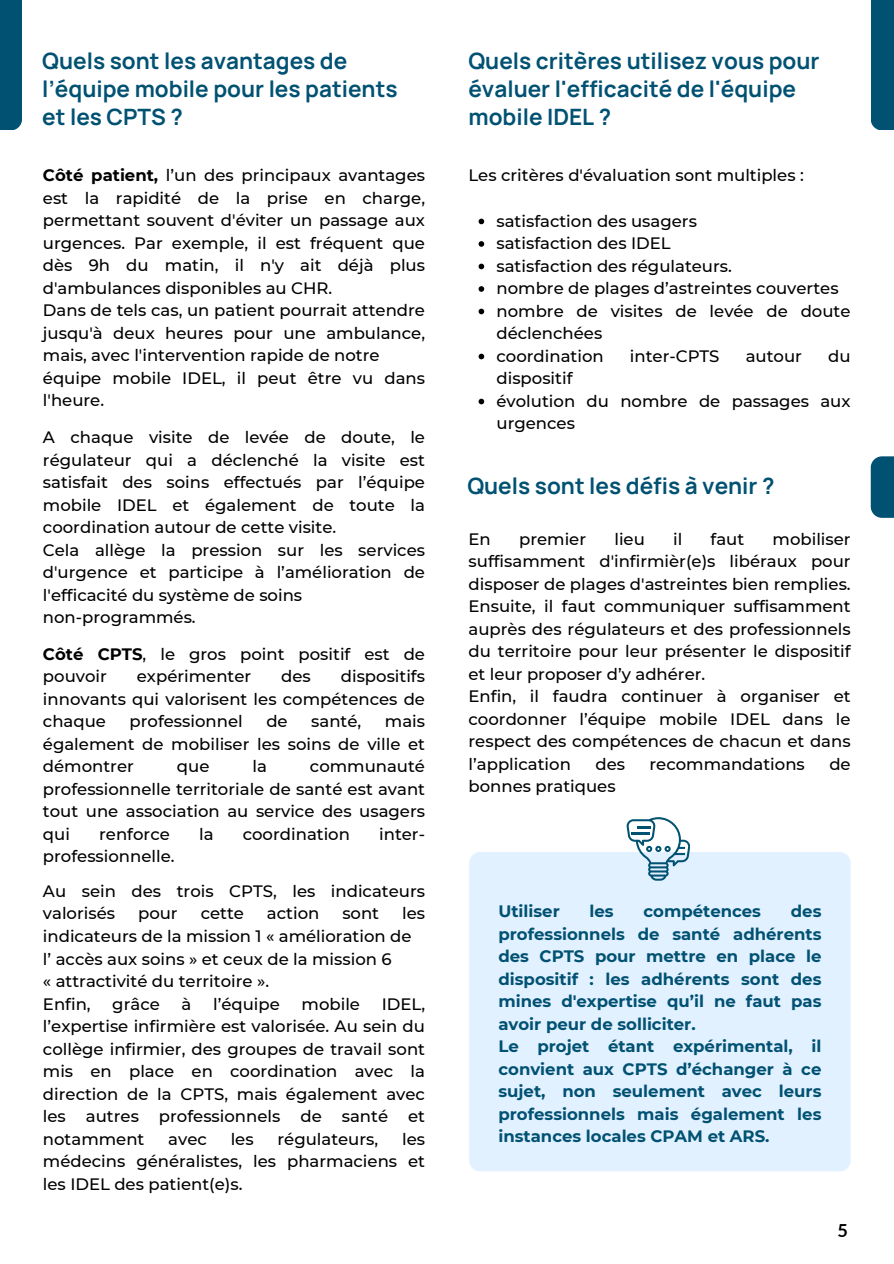
<style>
.page{position:relative;width:894px;height:1264px;background:#fff}
.page>*{position:absolute;margin:0;border:0;box-sizing:border-box;transform-origin:0 0}
.t1{font:700 22.5px/28.2px "Manrope";color:#005172}
.t2{font:700 18px "Lato";color:#000}
.t3{font:500 16.5px/22.5px "Montserrat";color:#000}
.t4{font:700 16.5px/22.5px "Montserrat";color:#005172}
.s1{font-weight:700}
</style>
<div class="page">
<div style="left:0;top:0;width:22px;height:130px;background:#005172"></div>
<div style="left:469px;top:852px;width:381px;height:319px;background:#e2f1ff;border-radius:11px"></div>
<svg style="left:478px;top:219px;width:6px;height:5px"></svg>
<svg style="left:478px;top:241px;width:6px;height:6px"></svg>
<svg style="left:478px;top:264px;width:6px;height:5px"></svg>
<svg style="left:478px;top:286px;width:6px;height:6px"></svg>
<svg style="left:478px;top:309px;width:6px;height:5px"></svg>
<svg style="left:478px;top:354px;width:6px;height:5px"></svg>
<svg style="left:478px;top:399px;width:6px;height:5px"></svg>
<svg style="left:626px;top:817px;width:63px;height:63px"></svg>
<div style="left:870px;top:0;width:23px;height:130px;background:#005172"></div>
<div style="left:870px;top:456px;width:23px;height:62px;background:#005172"></div>
<h1 class="t1" style="left:42px;top:46px;width:357px">Quels sont les avantages de l’équipe mobile pour les patients et les CPTS ?</h1>
<h2 class="t3" style="left:43px;top:164px;width:383px"><span class="s1">Côté patient,</span> l’un des principaux avantages est la rapidité de la prise en charge, permettant souvent d'éviter un passage aux urgences. Par exemple, il est fréquent que dès 9h du matin, il n'y ait déjà plus d'ambulances disponibles au CHR.<br>Dans de tels cas, un patient pourrait attendre jusqu'à deux heures pour une ambulance, mais, avec l'intervention rapide de notre équipe mobile IDEL, il peut être vu dans l'heure.</h2>
<h2 class="t3" style="left:43px;top:426px;width:383px">A chaque visite de levée de doute, le régulateur qui a déclenché la visite est satisfait des soins effectués par l’équipe mobile IDEL et également de toute la coordination autour de cette visite.<br>Cela allège la pression sur les services d'urgence et participe à l’amélioration de l'efficacité du système de soins non-programmés.</h2>
<h2 class="t3" style="left:43px;top:642px;width:383px"><span class="s1">Côté CPTS</span>, le gros point positif est de pouvoir</h2>
<h2 class="t3" style="left:43px;top:665px;width:383px;text-align:justify;text-indent:298px">dispositifs innovants qui valorisent les compétences de chaque</h2>
<h2 class="t3" style="left:137px;top:665px;width:116px">expérimenter</h2>
<h2 class="t3" style="left:281px;top:665px;width:31px">des</h2>
<h2 class="t3" style="left:43px;top:710px;width:383px;text-align:justify;text-indent:342px">mais également de mobiliser les soins de ville et démontrer</h2>
<h2 class="t3" style="left:129px;top:710px;width:115px">professionnel</h2>
<h2 class="t3" style="left:266px;top:710px;width:23px">de</h2>
<h2 class="t3" style="left:311px;top:710px;width:52px">santé,</h2>
<h2 class="t3" style="left:177px;top:755px;width:34px">que</h2>
<h2 class="t3" style="left:252px;top:755px;width:16px">la</h2>
<h2 class="t3" style="left:43px;top:755px;width:383px;text-align:justify;text-indent:267px">communauté professionnelle territoriale de santé est avant tout une association au service des usagers qui</h2>
<h2 class="t3" style="left:99px;top:822px;width:72px">renforce</h2>
<h2 class="t3" style="left:199px;top:822px;width:16px">la</h2>
<h2 class="t3" style="left:243px;top:822px;width:109px">coordination</h2>
<h2 class="t3" style="left:379px;top:822px;width:47px">inter-</h2>
<h2 class="t3" style="left:43px;top:845px;width:133px">professionnelle.</h2>
<h2 class="t3" style="left:43px;top:879px;width:383px">Au sein des trois CPTS, les indicateurs valorisés</h2>
<h2 class="t3" style="left:138px;top:902px;width:41px">pour</h2>
<h2 class="t3" style="left:201px;top:902px;width:45px">cette</h2>
<h2 class="t3" style="left:267px;top:902px;width:54px">action</h2>
<h2 class="t3" style="left:342px;top:902px;width:38px">sont</h2>
<h2 class="t3" style="left:43px;top:902px;width:383px;text-indent:359px">les indicateurs de la mission 1 « amélioration de<br>l’ accès aux soins » et ceux de la mission 6<br>« attractivité du territoire ».<br>Enfin,</h2>
<h2 class="t3" style="left:112px;top:992px;width:49px">grâce</h2>
<h2 class="t3" style="left:181px;top:992px;width:11px">à</h2>
<h2 class="t3" style="left:213px;top:992px;width:68px">l’équipe</h2>
<h2 class="t3" style="left:301px;top:992px;width:60px">mobile</h2>
<h2 class="t3" style="left:43px;top:992px;width:383px;text-align:justify;text-indent:339px">IDEL, l’expertise infirmière est valorisée. Au sein du collège infirmier, des groupes de travail sont mis en place en coordination avec la direction de la CPTS, mais également avec les autres professionnels de santé et notamment</h2>
<h2 class="t3" style="left:43px;top:1127px;width:383px;text-align:justify;text-indent:359px">les médecins généralistes, les pharmaciens et les IDEL des patient(e)s.</h2>
<h2 class="t3" style="left:168px;top:1127px;width:40px">avec</h2>
<h2 class="t3" style="left:231px;top:1127px;width:24px">les</h2>
<h2 class="t3" style="left:277px;top:1127px;width:102px">régulateurs,</h2>
<h2 class="t1" style="left:468px;top:46px;width:352px">Quels critères utilisez vous pour évaluer l'efficacité de l'équipe mobile IDEL ?</h2>
<p class="t3" style="left:468px;top:164px;width:337px">Les critères d'évaluation sont multiples :</p>
<p class="t3" style="left:496px;top:209px;width:202px">satisfaction des usagers</p>
<p class="t3" style="left:496px;top:232px;width:176px">satisfaction des IDEL</p>
<p class="t3" style="left:496px;top:254px;width:237px">satisfaction des régulateurs.</p>
<p class="t3" style="left:496px;top:277px;width:343px">nombre de plages d’astreintes couvertes</p>
<p class="t3" style="left:496px;top:299px;width:355px">nombre de visites de levée de doute déclenchées</p>
<p class="t3" style="left:496px;top:344px;width:109px">coordination</p>
<p class="t3" style="left:629px;top:344px;width:91px">inter-CPTS</p>
<p class="t3" style="left:745px;top:344px;width:58px">autour</p>
<p class="t3" style="left:827px;top:344px;width:24px">du</p>
<p class="t3" style="left:496px;top:367px;width:77px">dispositif</p>
<h1 class="t3" style="left:496px;top:389px;width:355px">évolution du nombre de passages aux urgences</h1>
<h2 class="t1" style="left:467px;top:472px;width:308px">Quels sont les défis à venir ?</h2>
<p class="t3" style="left:468px;top:527px;width:24px">En</p>
<p class="t3" style="left:519px;top:527px;width:68px">premier</p>
<p class="t3" style="left:614px;top:527px;width:32px">lieu</p>
<p class="t3" style="left:673px;top:527px;width:11px">il</p>
<p class="t3" style="left:710px;top:527px;width:35px">faut</p>
<p class="t3" style="left:468px;top:527px;width:383px;text-indent:304px">mobiliser suffisamment d'infirmièr(e)s libéraux pour disposer de plages d'astreintes bien remplies.<br>Ensuite, il faut communiquer suffisamment auprès des régulateurs et des professionnels du territoire pour leur présenter le dispositif et leur proposer d’y adhérer.<br>Enfin, il faudra continuer à organiser et coordonner l’équipe mobile IDEL dans le respect des compétences de chacun et dans l’application</p>
<p class="t3" style="left:595px;top:752px;width:31px">des</p>
<p class="t3" style="left:649px;top:752px;width:157px">recommandations</p>
<p class="t3" style="left:829px;top:752px;width:23px">de</p>
<p class="t3" style="left:468px;top:775px;width:149px">bonnes pratiques</p>
<h2 class="t4" style="left:498px;top:899px;width:63px">Utiliser</h2>
<h2 class="t4" style="left:589px;top:899px;width:26px">les</h2>
<h2 class="t4" style="left:643px;top:899px;width:119px">compétences</h2>
<h2 class="t4" style="left:498px;top:899px;width:324px;text-indent:292px">des professionnels de santé adhérents des CPTS pour mettre en place le dispositif : les adhérents sont des mines d'expertise qu’il ne faut pas avoir peur de solliciter.<br>Le projet étant expérimental, il convient aux CPTS d’échanger à ce sujet, non seulement avec leurs professionnels mais également les instances locales CPAM et ARS.</h2>
<h1 class="t2" style="left:837px;top:1219px;width:12px">5</h1>
</div>
